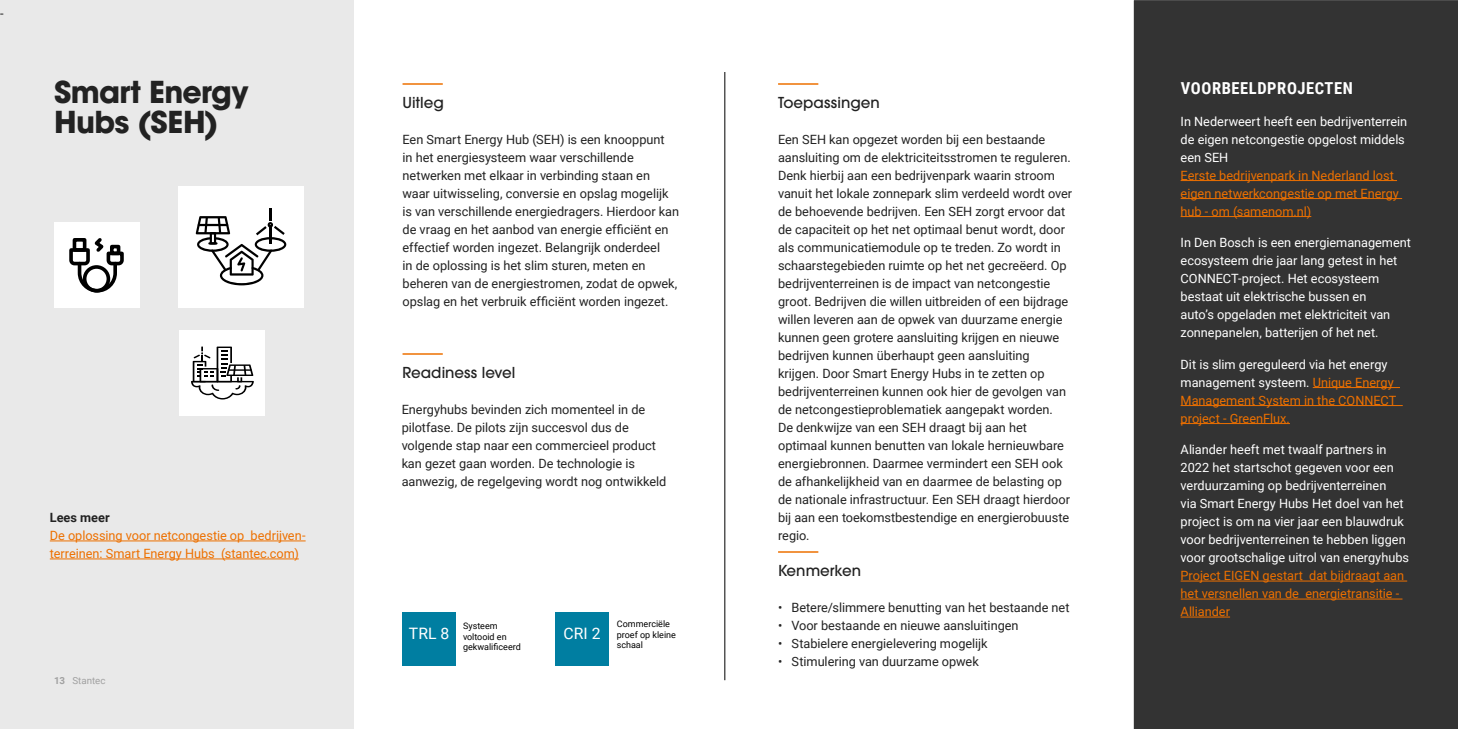
<style>
.page{position:relative;width:1458px;height:729px;background:#fff}
.page>*{position:absolute;margin:0;border:0;box-sizing:border-box;transform-origin:0 0}
.t1{font:700 30px/30px "ITC Avant Garde Pro";letter-spacing:-.02em;color:#222}
.t2{font:700 16.5px "Roboto Condensed";letter-spacing:.035em;color:#fff}
.t3{font:15.75px "Roboto";color:#fff}
.t4{font:500 15px "ITC Avant Garde Pro";letter-spacing:.005em;color:#222}
.t5{font:12.75px/18px "Roboto";letter-spacing:-.005em;color:#222}
.t6{font:12.75px/18px "Roboto";color:#fff}
.t7{font:12.75px/18px "Roboto";letter-spacing:-.005em;color:#ed7000}
.t8{font:700 12.75px "Roboto";color:#222}
.t9{font:9.75px "Roboto";color:#a1a1a1}
.t10{font:9px/10.8px "Roboto";color:#000}
.s1{font-weight:700}
.s2{color:#fff}
</style>
<div class="page">
<div style="left:1133px;top:0;width:325px;height:729px;background:#333"></div>
<div style="left:0;top:0;width:353px;height:728px;background:#e9e9e9"></div>
<hr style="left:778px;top:83px;width:40px;height:2px;background:#ed7000">
<hr style="left:403px;top:83px;width:40px;height:2px;background:#ed7000">
<hr style="left:403px;top:353px;width:40px;height:2px;background:#ed7000">
<hr style="left:778px;top:551px;width:40px;height:2px;background:#ed7000">
<div style="left:54px;top:223px;width:85px;height:85px;background:#fff"></div>
<div style="left:403px;top:613px;width:53px;height:53px;background:#007ea1"></div>
<hr style="left:50px;top:541px;width:256px;height:1px;background:#ed7000">
<hr style="left:50px;top:559px;width:249px;height:1px;background:#ed7000">
<div style="left:180px;top:330px;width:85px;height:86px;background:#fff"></div>
<svg style="left:191px;top:346px;width:63px;height:54px"></svg>
<div style="left:178px;top:186px;width:126px;height:122px;background:#fff"></div>
<svg style="left:196px;top:209px;width:90px;height:76px"></svg>
<hr style="left:1181px;top:180px;width:216px;height:1px;background:#ed7000">
<hr style="left:1181px;top:198px;width:221px;height:1px;background:#ed7000">
<hr style="left:1181px;top:216px;width:130px;height:1px;background:#ed7000">
<hr style="left:1313px;top:387px;width:87px;height:1px;background:#ed7000">
<hr style="left:1181px;top:405px;width:222px;height:1px;background:#ed7000">
<hr style="left:1181px;top:423px;width:109px;height:1px;background:#ed7000">
<hr style="left:1181px;top:581px;width:226px;height:1px;background:#ed7000">
<hr style="left:1181px;top:599px;width:221px;height:1px;background:#ed7000">
<hr style="left:1181px;top:617px;width:49px;height:1px;background:#ed7000">
<svg style="left:69px;top:238px;width:55px;height:55px"></svg>
<hr style="left:725px;top:72px;width:1px;height:608px;background:#000">
<div style="left:555px;top:613px;width:54px;height:53px;background:#007ea1"></div>
<p class="t5" style="left:0;top:4px;width:5px">-</p>
<h1 class="t1" style="left:54px;top:77px;width:196px">Smart Energy<br>Hubs (SEH)</h1>
<p class="t8" style="left:50px;top:509px;width:61px">Lees meer</p>
<p class="t7" style="left:50px;top:526px;width:257px">De oplossing voor netcongestie op bedrijven&shy;terreinen: Smart Energy Hubs (stantec.com)</p>
<p class="t9" style="left:54px;top:674px;width:53px"><span class="s1">13</span> Stantec</p>
<p class="t4" style="left:403px;top:93px;width:43px">Uitleg</p>
<p class="t5" style="left:403px;top:130px;width:278px">Een Smart Energy Hub (SEH) is een knooppunt<br>in het energiesysteem waar verschillende netwerken met elkaar in verbinding staan en waar uitwisseling, conversie en opslag mogelijk is van verschillende energiedragers. Hierdoor kan de vraag en het aanbod van energie efficiënt en effectief worden ingezet. Belangrijk onderdeel<br>in de oplossing is het slim sturen, meten en beheren van de energiestromen, zodat de opwek, opslag en het verbruik efficiënt worden ingezet.</p>
<p class="t4" style="left:403px;top:363px;width:114px">Readiness level</p>
<p class="t5" style="left:402px;top:400px;width:266px">Energyhubs bevinden zich momenteel in de pilotfase. De pilots zijn succesvol dus de volgende stap naar een commercieel product kan gezet gaan worden. De technologie is aanwezig, de regelgeving wordt nog ontwikkeld</p>
<p class="t3" style="left:409px;top:623px;width:42px">TRL 8</p>
<p class="t10" style="left:463px;top:620px;width:59px">Systeem voltooid en gekwalificeerd</p>
<p class="t3" style="left:564px;top:623px;width:38px">CRI 2</p>
<p class="t10" style="left:617px;top:618px;width:61px">Commerciële proef op kleine schaal</p>
<p class="t4" style="left:778px;top:93px;width:103px">Toepassingen</p>
<p class="t5" style="left:778px;top:130px;width:296px">Een SEH kan opgezet worden bij een bestaande aansluiting om de elektriciteitsstromen te reguleren.<br>Denk hierbij aan een bedrijvenpark waarin stroom vanuit het lokale zonnepark slim verdeeld wordt over de behoevende bedrijven. Een SEH zorgt ervoor dat de capaciteit op het net optimaal benut wordt, door als communicatiemodule op te treden. Zo wordt in schaarstegebieden ruimte op het net gecreëerd. Op bedrijventerreinen is de impact van netcongestie groot. Bedrijven die willen uitbreiden of een bijdrage willen leveren aan de opwek van duurzame energie kunnen geen grotere aansluiting krijgen en nieuwe bedrijven kunnen überhaupt geen aansluiting krijgen. Door Smart Energy Hubs in te zetten op bedrijventerreinen kunnen ook hier de gevolgen van de netcongestieproblematiek aangepakt worden.<br>De denkwijze van een SEH draagt bij aan het optimaal kunnen benutten van lokale hernieuwbare energiebronnen. Daarmee vermindert een SEH ook de afhankelijkheid van en daarmee de belasting op de nationale infrastructuur. Een SEH draagt hierdoor bij aan een toekomstbestendige en energierobuuste regio.</p>
<p class="t4" style="left:778px;top:561px;width:85px">Kenmerken</p>
<p class="t5" style="left:778px;top:598px;width:293px">• Betere/slimmere benutting van het bestaande net</p>
<p class="t5" style="left:778px;top:616px;width:242px">• Voor bestaande en nieuwe aansluitingen</p>
<p class="t5" style="left:778px;top:634px;width:211px">• Stabielere energielevering mogelijk</p>
<p class="t5" style="left:778px;top:652px;width:202px">• Stimulering van duurzame opwek</p>
<p class="t2" style="left:1181px;top:77px;width:174px">VOORBEELDPROJECTEN</p>
<p class="t6" style="left:1181px;top:112px;width:228px">In Nederweert heeft een bedrijventerrein de eigen netcongestie opgelost middels een SEH</p>
<p class="t7" style="left:1181px;top:166px;width:220px">Eerste bedrijvenpark in Nederland lost eigen netwerkcongestie op met Energy hub - om (samenom.nl)</p>
<p class="t6" style="left:1181px;top:233px;width:232px">In Den Bosch is een energiemanagement ecosysteem drie jaar lang getest in het CONNECT-project. Het ecosysteem bestaat uit elektrische bussen en<br>auto’s opgeladen met elektriciteit van zonnepanelen, batterijen of het net.</p>
<p class="t7" style="left:1181px;top:355px;width:217px"><span class="s2">Dit is slim gereguleerd via het energy management systeem.</span> Unique Energy<br>Management System in the CONNECT project - GreenFlux.</p>
<p class="t6" style="left:1181px;top:440px;width:230px">Aliander heeft met twaalf partners in 2022 het startschot gegeven voor een verduurzaming op bedrijventerreinen<br>via Smart Energy Hubs Het doel van het project is om na vier jaar een blauwdruk voor bedrijventerreinen te hebben liggen voor grootschalige uitrol van energyhubs</p>
<p class="t7" style="left:1181px;top:566px;width:225px">Project EIGEN gestart dat bijdraagt aan het versnellen van de energietransitie -<br>Alliander</p>
</div>
